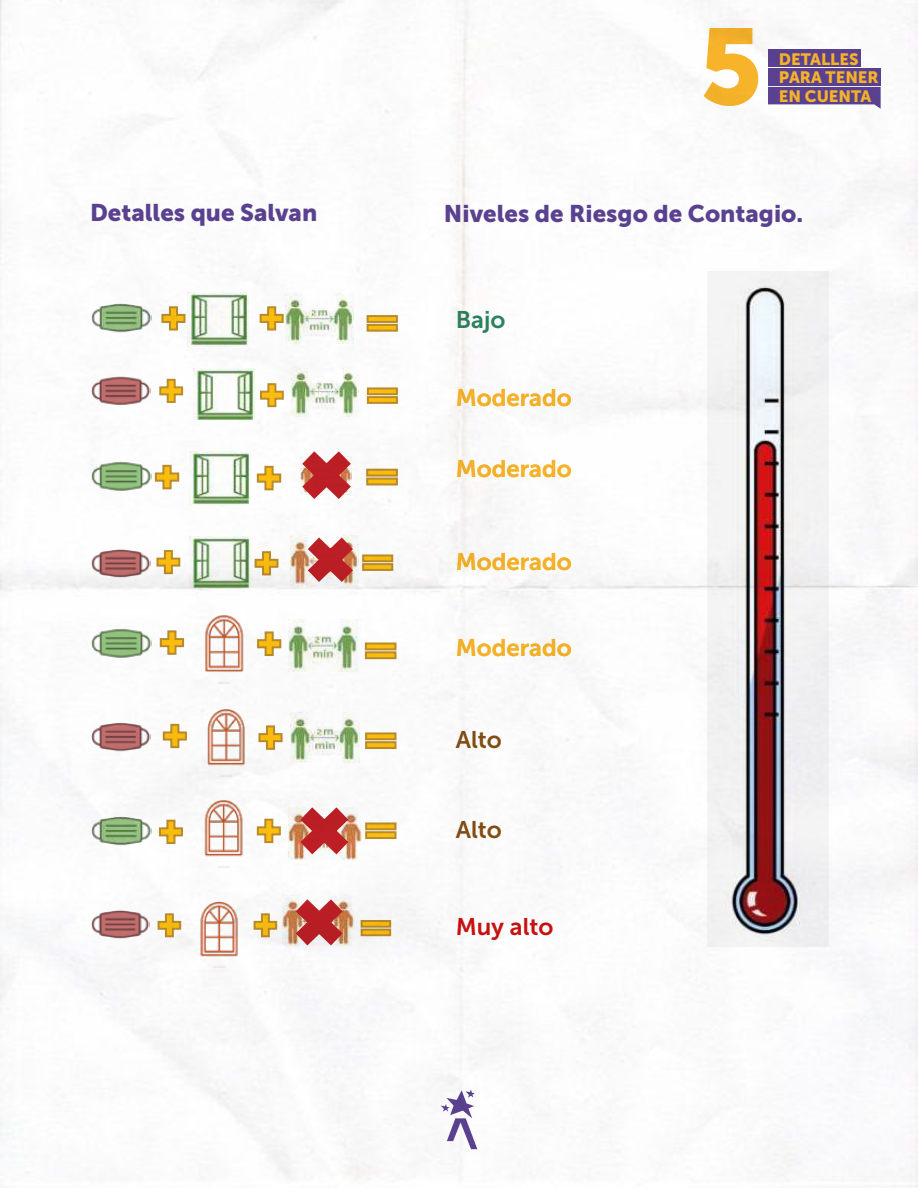
<style>
.page{position:relative;width:918px;height:1188px;background:#fff}
.page>*{position:absolute;margin:0;border:0;box-sizing:border-box;transform-origin:0 0}
.t1{font:107.25px "Museo Sans 900";color:#f8b52b}
.t2{font:24px "Museo Sans 900";color:#5c4392}
.t3{font:24px "Museo Sans 700";color:#f8b52b}
.t4{font:24px "Museo Sans 700";color:#844f14}
.t5{font:24px "Museo Sans 700";color:#c91212}
.t6{font:24px "Museo Sans 700";color:#2d8460}
.t7{font:16.35px/18.6px "Museo Sans 900";color:#f8b52b}
</style>
<div class="page">
<img style="left:1px;top:0;width:916px;height:1188px">
<h1 class="t1" style="left:700px;top:6px;width:64px">5</h1>
<p class="t7" style="left:779px;top:50px;width:101px">DETALLES<br>PARA TENER<br>EN CUENTA</p>
<p class="t2" style="left:90px;top:198px;width:229px">Detalles que Salvan</p>
<p class="t2" style="left:444px;top:200px;width:361px">Niveles de Riesgo de Contagio.</p>
<p class="t6" style="left:456px;top:306px;width:51px">Bajo</p>
<p class="t3" style="left:456px;top:385px;width:117px">Moderado</p>
<p class="t3" style="left:456px;top:456px;width:117px">Moderado</p>
<p class="t3" style="left:456px;top:548px;width:117px">Moderado</p>
<p class="t3" style="left:456px;top:634px;width:117px">Moderado</p>
<p class="t4" style="left:456px;top:726px;width:48px">Alto</p>
<p class="t4" style="left:456px;top:816px;width:48px">Alto</p>
<p class="t5" style="left:456px;top:914px;width:99px">Muy alto</p>
</div>
